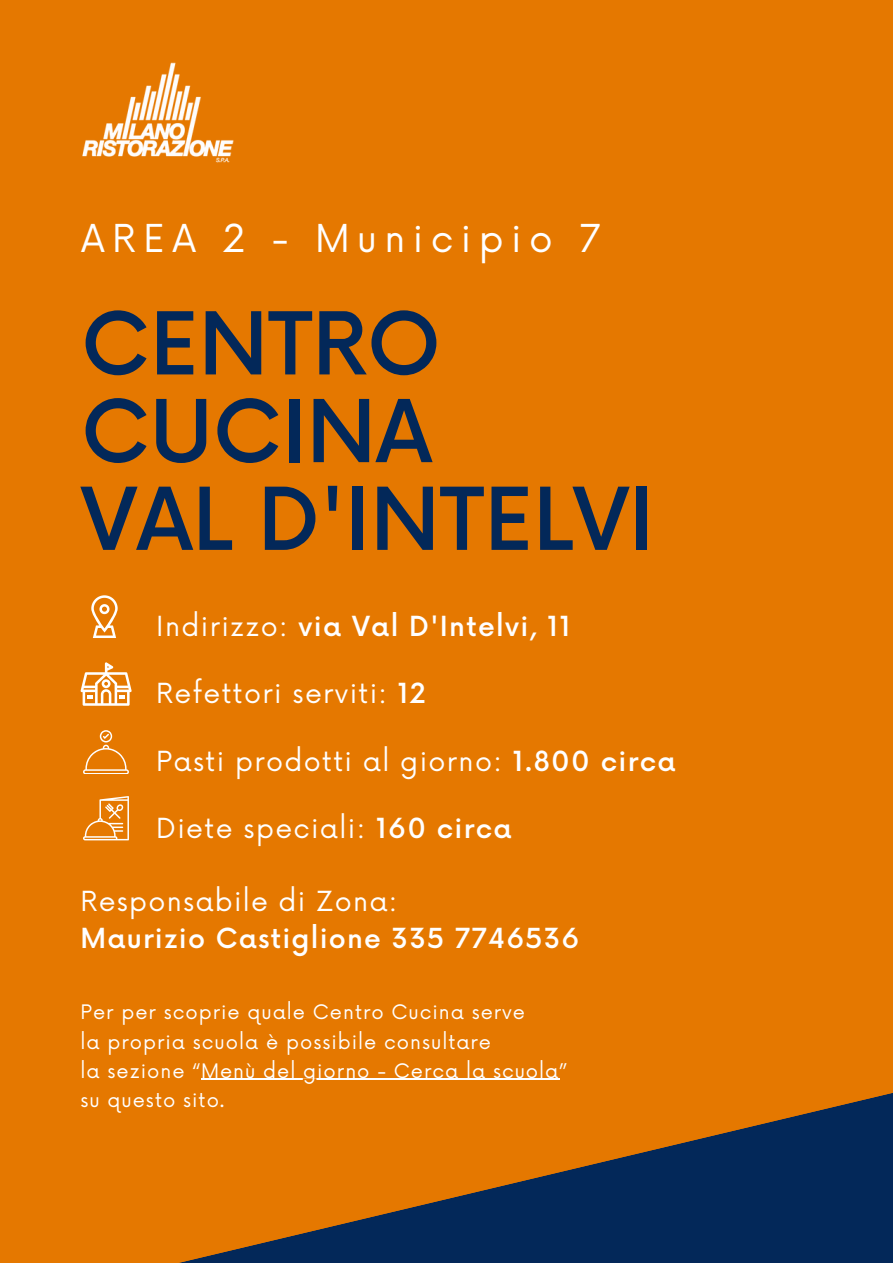
<style>
.page{position:relative;width:893px;height:1264px;background:#fff}
.page>*{position:absolute;margin:0;border:0;box-sizing:border-box;transform-origin:0 0}
.t1{font:500 84.3px/87.6px "Now";color:#032859}
.t2{font:37.5px "Now";letter-spacing:.2em;color:#fff}
.t3{font:27px "Now";letter-spacing:.05em;color:#fff}
.t4{font:500 27px "Now";letter-spacing:.045em;color:#fff}
.t5{font:19.5px "Now";letter-spacing:.05em;color:#fff}
.s1{font-weight:400}
.s2{font-weight:500}
</style>
<div class="page">
<div style="left:0;top:0;width:892px;height:1262px;background:#e57800"></div>
<svg style="left:183px;top:1078px;width:709px;height:184px"></svg>
<img style="left:82px;top:62px;width:152px;height:101px">
<svg style="left:83px;top:730px;width:46px;height:44px"></svg>
<svg style="left:83px;top:796px;width:46px;height:44px"></svg>
<svg style="left:80px;top:662px;width:51px;height:43px"></svg>
<svg style="left:91px;top:595px;width:27px;height:43px"></svg>
<hr style="left:201px;top:1078px;width:358px;height:1px;background:#fff">
<p class="t2" style="left:81px;top:217px;width:521px">AREA 2 - Municipio 7</p>
<p class="t1" style="left:81px;top:305px;width:361px">CENTRO<br>CUCINA</p>
<p class="t1" style="left:81px;top:481px;width:574px">VAL D'INTELVI</p>
<p class="t4" style="left:156px;top:611px;width:415px"><span class="s1">Indirizzo:</span> via Val D'Intelvi, 11</p>
<p class="t3" style="left:156px;top:678px;width:271px">Refettori serviti: <span class="s2">12</span></p>
<p class="t3" style="left:156px;top:746px;width:520px">Pasti prodotti al giorno: <span class="s2">1.800 circa</span></p>
<p class="t3" style="left:156px;top:813px;width:357px">Diete speciali: <span class="s2">160 circa</span></p>
<p class="t3" style="left:80px;top:885px;width:318px">Responsabile di Zona:</p>
<p class="t4" style="left:80px;top:923px;width:500px">Maurizio Castiglione 335 7746536</p>
<p class="t5" style="left:80px;top:1001px;width:446px">Per per scoprie quale Centro Cucina serve</p>
<p class="t5" style="left:80px;top:1030px;width:412px">la propria scuola è possibile consultare</p>
<p class="t5" style="left:80px;top:1059px;width:488px">la sezione “Menù del giorno - Cerca la scuola”</p>
<p class="t5" style="left:80px;top:1089px;width:145px">su questo sito.</p>
</div>
